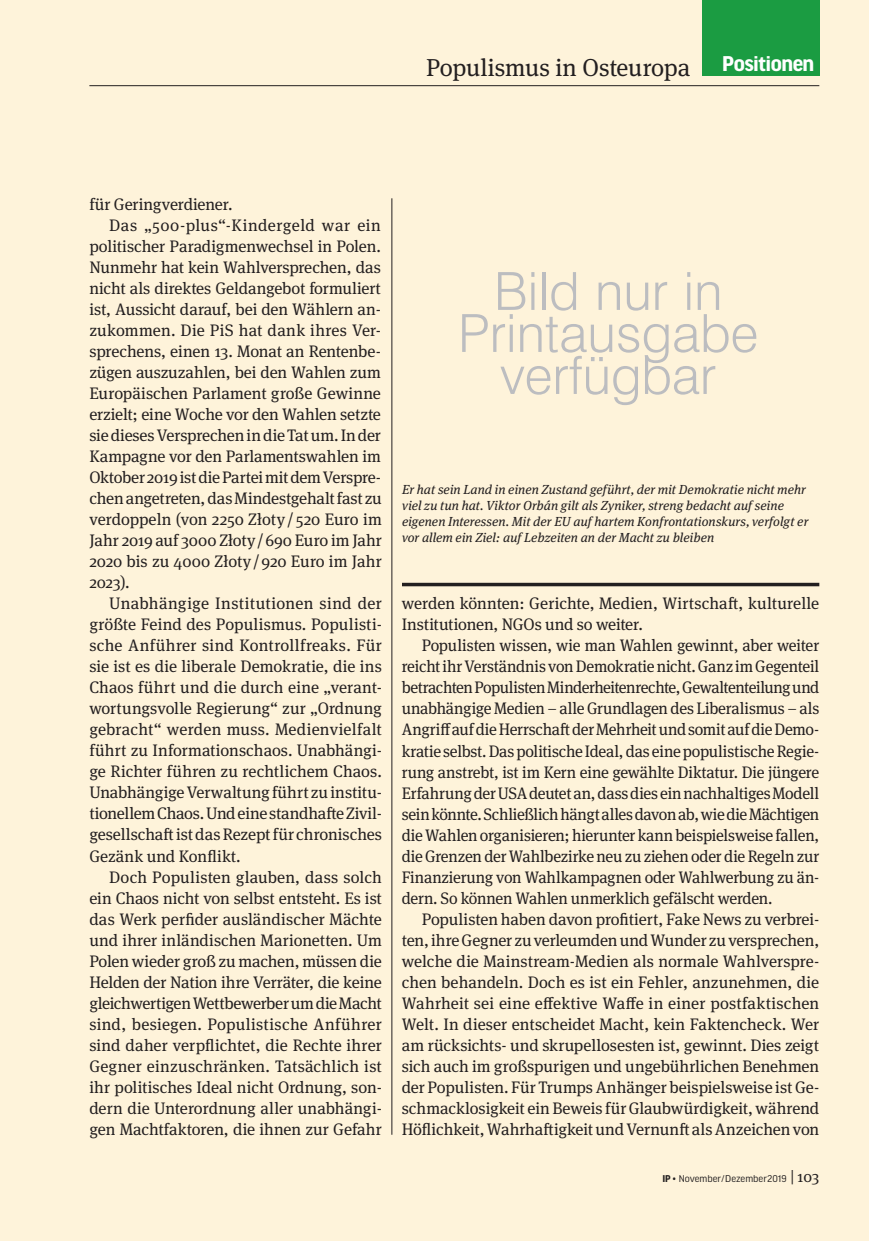
<style>
.page{position:relative;width:869px;height:1241px;background:#fff}
.page>*{position:absolute;margin:0;border:0;box-sizing:border-box;transform-origin:0 0}
.t1{font:300 52.5px/42px "Swiss 721 BT";color:#bcbdc0;text-align:center}
.t2{font:24.5px "Meta Serif Pro";letter-spacing:-.01em;color:#231f20}
.t3{font:700 22.75px "Good Headline Pro";letter-spacing:-.025em;color:#fff}
.t4{font:16.62px/21px "Meta Serif Pro";color:#231f20;text-align:justify}
.t5{font:16.62px "Meta Serif Pro";letter-spacing:-.02em;color:#231f20}
.t6{font:16.62px "Meta Serif Pro";letter-spacing:.03em;color:#231f20}
.t7{font:italic 13.12px/15.8px "Meta Serif Pro";letter-spacing:.005em;color:#231f20}
.t8{font:10.5px "Good Headline Pro";color:#231f20}
.s1{font-weight:700}
.s2{font-family:"Meta Serif Pro";font-size:15.75px}
</style>
<div class="page">
<div style="left:0;top:0;width:868px;height:1240px;background:#fef3da"></div>
<div style="left:701px;top:0;width:118px;height:76px;background:#1b9c42"></div>
<svg style="left:402px;top:582px;width:417px;height:4px;background:#4e4844"></svg>
<hr style="left:391px;top:198px;width:1px;height:936px;background:#231f20">
<hr style="left:89px;top:85px;width:730px;height:1px;background:#231f20">
<h2 class="t2" style="left:426px;top:49px;width:265px">Populismus in Osteuropa</h2>
<h3 class="t3" style="left:721px;top:53px;width:94px">Positionen</h3>
<p class="t4" style="left:89px;top:193px;width:145px">für Geringverdiener.</p>
<p class="t6" style="left:109px;top:213px;width:273px">Das „500-plus“-Kindergeld war ein</p>
<p class="t4" style="left:89px;top:235px;width:293px">politischer Paradigmenwechsel in Polen.</p>
<p class="t4" style="left:89px;top:256px;width:293px">Nunmehr hat kein Wahlversprechen, das</p>
<p class="t4" style="left:89px;top:277px;width:293px">nicht als direktes Geldangebot formuliert</p>
<p class="t4" style="left:89px;top:298px;width:293px">ist, Aussicht darauf, bei den Wählern an-</p>
<p class="t4" style="left:89px;top:319px;width:293px">zukommen. Die PiS hat dank ihres Ver-</p>
<p class="t4" style="left:89px;top:340px;width:293px">sprechens, einen 13. Monat an Rentenbe-</p>
<p class="t4" style="left:89px;top:361px;width:293px">zügen auszuzahlen, bei den Wahlen zum</p>
<p class="t4" style="left:89px;top:382px;width:293px">Europäischen Parlament große Gewinne</p>
<p class="t4" style="left:89px;top:403px;width:293px">erzielt; eine Woche vor den Wahlen setzte</p>
<p class="t4" style="left:89px;top:424px;width:293px">sie dieses Versprechen in die Tat um. In der</p>
<p class="t4" style="left:89px;top:445px;width:293px">Kampagne vor den Parlamentswahlen im</p>
<p class="t5" style="left:89px;top:465px;width:293px">Oktober 2019 ist die Partei mit dem Verspre-</p>
<p class="t4" style="left:89px;top:487px;width:294px">chen angetreten, das Mindestgehalt fast zu</p>
<p class="t4" style="left:89px;top:508px;width:294px">verdoppeln (von 2250 Złoty/ 520 Euro im</p>
<p class="t4" style="left:89px;top:529px;width:294px">Jahr 2019 auf 3000 Złoty/690 Euro im Jahr</p>
<p class="t4" style="left:89px;top:550px;width:294px">2020 bis zu 4000 Złoty/920 Euro im Jahr</p>
<p class="t4" style="left:89px;top:571px;width:42px">2023).</p>
<p class="t4" style="left:109px;top:592px;width:274px">Unabhängige Institutionen sind der</p>
<p class="t4" style="left:89px;top:613px;width:294px">größte Feind des Populismus. Populisti-</p>
<p class="t4" style="left:89px;top:634px;width:294px">sche Anführer sind Kontrollfreaks. Für</p>
<p class="t4" style="left:89px;top:655px;width:294px">sie ist es die liberale Demokratie, die ins</p>
<p class="t4" style="left:89px;top:676px;width:294px">Chaos führt und die durch eine „verant-</p>
<p class="t4" style="left:89px;top:697px;width:294px">wortungsvolle Regierung“ zur „Ordnung</p>
<p class="t4" style="left:89px;top:718px;width:294px">gebracht“ werden muss. Medienvielfalt</p>
<p class="t4" style="left:89px;top:739px;width:294px">führt zu Informationschaos. Unabhängi-</p>
<p class="t4" style="left:89px;top:760px;width:294px">ge Richter führen zu rechtlichem Chaos.</p>
<p class="t4" style="left:89px;top:781px;width:294px">Unabhängige Verwaltung führt zu institu-</p>
<p class="t4" style="left:89px;top:802px;width:294px">tionellem Chaos. Und eine standhafte Zivil-</p>
<p class="t4" style="left:89px;top:823px;width:294px">gesellschaft ist das Rezept für chronisches</p>
<p class="t4" style="left:89px;top:844px;width:153px">Gezänk und Konflikt.</p>
<p class="t4" style="left:109px;top:865px;width:274px">Doch Populisten glauben, dass solch</p>
<p class="t4" style="left:89px;top:886px;width:294px">ein Chaos nicht von selbst entsteht. Es ist</p>
<p class="t4" style="left:89px;top:907px;width:294px">das Werk perfider ausländischer Mächte</p>
<p class="t4" style="left:89px;top:928px;width:294px">und ihrer inländischen Marionetten. Um</p>
<p class="t4" style="left:89px;top:949px;width:294px">Polen wieder groß zu machen, müssen die</p>
<p class="t5" style="left:89px;top:969px;width:294px">Helden der Nation ihre Verräter, die keine</p>
<p class="t5" style="left:89px;top:990px;width:294px">gleichwertigen Wettbewerber um die Macht</p>
<p class="t4" style="left:89px;top:1012px;width:294px">sind, besiegen. Populistische Anführer</p>
<p class="t4" style="left:89px;top:1033px;width:294px">sind daher verpflichtet, die Rechte ihrer</p>
<p class="t4" style="left:89px;top:1054px;width:294px">Gegner einzuschränken. Tatsächlich ist</p>
<p class="t4" style="left:89px;top:1075px;width:294px">ihr politisches Ideal nicht Ordnung, son-</p>
<p class="t4" style="left:89px;top:1096px;width:294px">dern die Unterordnung aller unabhängi-</p>
<p class="t4" style="left:89px;top:1117px;width:294px">gen Machtfaktoren, die ihnen zur Gefahr</p>
<h1 class="t1" style="left:457px;top:270px;width:302px">Bild nur in<br>Printausgabe verfügbar</h1>
<p class="t7" style="left:402px;top:481px;width:407px">Er hat sein Land in einen Zustand geführt, der mit Demokratie nicht mehr viel zu tun hat. Viktor Orbán gilt als Zyniker, streng bedacht auf seine eigenen Interessen. Mit der EU auf hartem Konfrontationskurs, verfolgt er vor allem ein Ziel: auf Lebzeiten an der Macht zu bleiben</p>
<p class="t4" style="left:401px;top:592px;width:419px">werden könnten: Gerichte, Medien, Wirtschaft, kulturelle<br>Institutionen, NGOs und so weiter.</p>
<p class="t4" style="left:401px;top:634px;width:419px;text-indent:20px">Populisten wissen, wie man Wahlen gewinnt, aber weiter reicht ihr Verständnis von Demokratie nicht. Ganz im Gegenteil betrachten Populisten Minderheitenrechte, Gewaltenteilung und unabhängige Medien – alle Grundlagen des Liberalismus – als Angriff auf die Herrschaft der Mehrheit und somit auf die Demo&shy;kratie selbst. Das politische Ideal, das eine populistische Regie&shy;rung anstrebt, ist im Kern eine gewählte Diktatur. Die jüngere Erfahrung der USA deutet an, dass dies ein nachhaltiges Modell sein könnte. Schließlich hängt alles davon ab, wie die Mächtigen die Wahlen organisieren; hierunter kann beispielsweise fallen, die Grenzen der Wahlbezirke neu zu ziehen oder die Regeln zur Finanzierung von Wahlkampagnen oder Wahlwerbung zu än&shy;dern. So können Wahlen unmerklich gefälscht werden.</p>
<p class="t4" style="left:401px;top:907px;width:419px;text-indent:20px">Populisten haben davon profitiert, Fake News zu verbrei&shy;ten, ihre Gegner zu verleumden und Wunder zu versprechen, welche die Mainstream-Medien als normale Wahlverspre&shy;chen behandeln. Doch es ist ein Fehler, anzunehmen, die Wahrheit sei eine effektive Waffe in einer postfaktischen Welt. In dieser entscheidet Macht, kein Faktencheck. Wer am rücksichts- und skrupellosesten ist, gewinnt. Dies zeigt sich auch im großspurigen und ungebührlichen Benehmen der Populisten. Für Trumps Anhänger beispielsweise ist Ge&shy;schmacklosigkeit ein Beweis für Glaubwürdigkeit, während Höflichkeit, Wahrhaftigkeit und Vernunft als Anzeichen von</p>
<p class="t8" style="left:662px;top:1173px;width:158px"><span class="s1">IP</span> • November/Dezember2019 <span class="s2">| 103</span></p>
</div>
